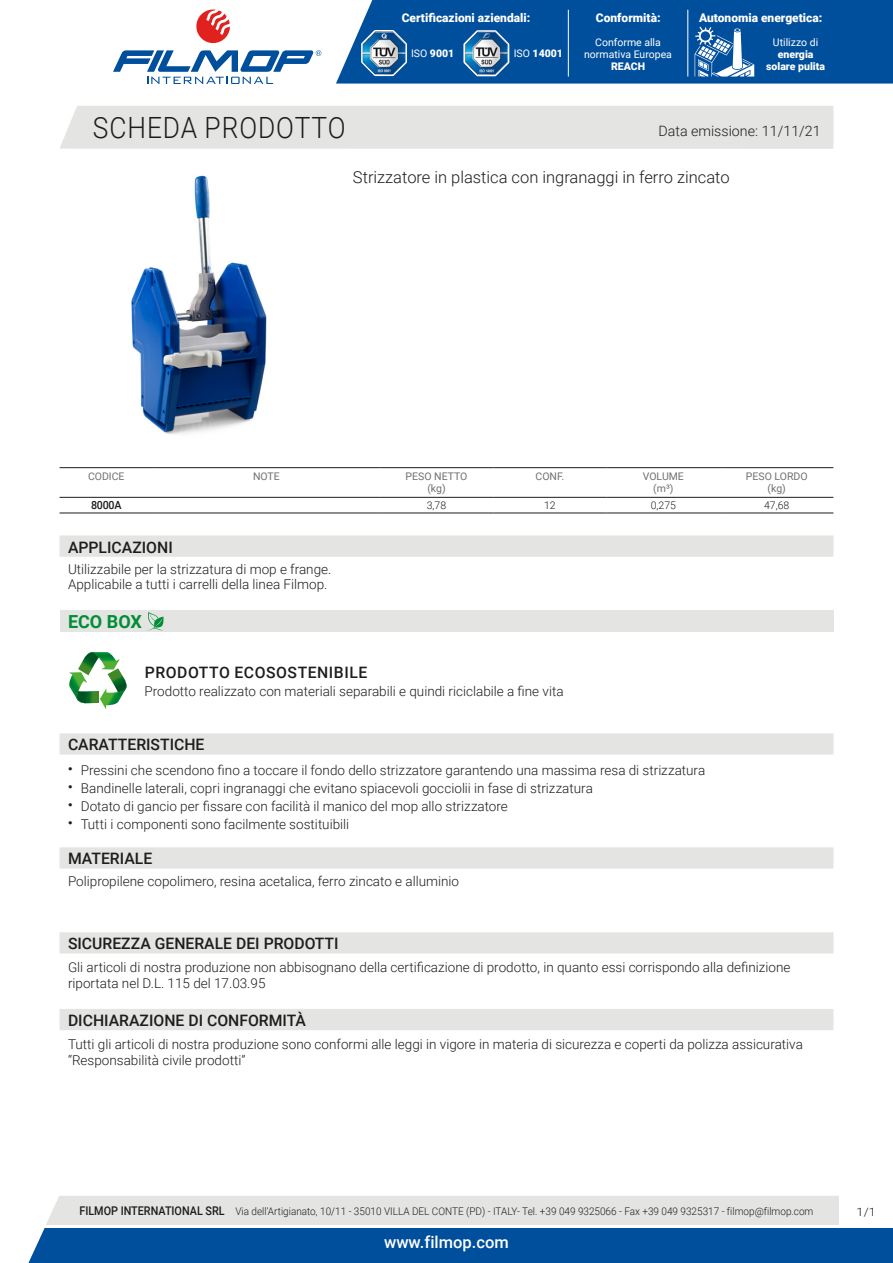
<style>
.page{position:relative;width:893px;height:1263px;background:#fff}
.page>*{position:absolute;margin:0;border:0;box-sizing:border-box;transform-origin:0 0}
.t1{font:300 29.25px "Roboto";letter-spacing:.035em;color:#1d1d1b;scale:.9 1}
.t2{font:700 18px "Roboto";color:#008e36}
.t3{font:300 16.5px "Roboto";color:#1d1d1b}
.t4{font:500 16.5px "Roboto";color:#fff}
.t5{font:500 15.75px "Roboto";color:#1d1d1b}
.t6{font:500 15.75px "Roboto";letter-spacing:.035em;color:#1d1d1b}
.t7{font:300 14.25px "Roboto";color:#1d1d1b}
.t8{font:300 13.5px/16.2px "Roboto";color:#1d1d1b}
.t9{font:900 12px "Roboto";color:#fff}
.t10{font:300 11.55px "Roboto";color:#1d1d1b;scale:1.11 1}
.t11{font:500 11.25px "Roboto";letter-spacing:-.025em;color:#1d1d1b;scale:.95 1}
.t12{font:300 10.5px "Roboto";color:#1d1d1b;scale:.95 1}
.t13{font:10.5px/12px "Roboto";color:#70706f;text-align:center}
.t14{font:900 10.5px/12px "Roboto";color:#fff;text-align:center}
.t15{font:10.5px/12px "Roboto";color:#fff;text-align:center}
.t16{font:300 10.5px "Roboto";color:#1d1d1b}
.s1{font-weight:400}
.s2{font-weight:500;font-size:12px}
</style>
<div class="page">
<svg style="left:28px;top:1196px;width:865px;height:67px;background:#6893bd"></svg>
<div style="left:60px;top:106px;width:773px;height:43px;background:#e4e4e3"></div>
<svg style="left:196px;top:10px;width:34px;height:34px"></svg>
<svg style="left:113px;top:50px;width:208px;height:34px"></svg>
<div style="left:336px;top:0;width:557px;height:84px;background:#004f9c"></div>
<svg style="left:462px;top:28px;width:49px;height:50px"></svg>
<img style="left:465px;top:32px;width:43px;height:43px">
<svg style="left:360px;top:28px;width:48px;height:49px"></svg>
<img style="left:362px;top:31px;width:44px;height:44px">
<hr style="left:568px;top:10px;width:1px;height:67px;background:#fff">
<hr style="left:688px;top:10px;width:1px;height:67px;background:#fff">
<svg style="left:695px;top:27px;width:59px;height:50px"></svg>
<img style="left:131px;top:175px;width:136px;height:259px">
<hr style="left:60px;top:467px;width:93px;height:1px;background:#1d1d1b">
<hr style="left:60px;top:497px;width:93px;height:1px;background:#1d1d1b">
<hr style="left:153px;top:467px;width:227px;height:1px;background:#1d1d1b">
<hr style="left:153px;top:497px;width:227px;height:1px;background:#1d1d1b">
<hr style="left:380px;top:467px;width:113px;height:1px;background:#1d1d1b">
<hr style="left:380px;top:497px;width:113px;height:1px;background:#1d1d1b">
<hr style="left:493px;top:467px;width:114px;height:1px;background:#1d1d1b">
<hr style="left:493px;top:497px;width:114px;height:1px;background:#1d1d1b">
<hr style="left:607px;top:467px;width:113px;height:1px;background:#1d1d1b">
<hr style="left:607px;top:497px;width:113px;height:1px;background:#1d1d1b">
<hr style="left:720px;top:467px;width:113px;height:1px;background:#1d1d1b">
<hr style="left:720px;top:497px;width:113px;height:1px;background:#1d1d1b">
<hr style="left:60px;top:513px;width:93px;height:1px;background:#1d1d1b">
<hr style="left:153px;top:513px;width:227px;height:1px;background:#1d1d1b">
<hr style="left:380px;top:513px;width:113px;height:1px;background:#1d1d1b">
<hr style="left:493px;top:513px;width:114px;height:1px;background:#1d1d1b">
<hr style="left:607px;top:513px;width:113px;height:1px;background:#1d1d1b">
<hr style="left:720px;top:513px;width:113px;height:1px;background:#1d1d1b">
<div style="left:60px;top:535px;width:773px;height:22px;background:#e4e4e3"></div>
<div style="left:60px;top:610px;width:773px;height:22px;background:#e4e4e3"></div>
<svg style="left:147px;top:612px;width:17px;height:19px"></svg>
<svg style="left:69px;top:652px;width:58px;height:57px"></svg>
<div style="left:60px;top:733px;width:773px;height:21px;background:#e4e4e3"></div>
<div style="left:60px;top:847px;width:773px;height:22px;background:#e4e4e3"></div>
<div style="left:60px;top:932px;width:773px;height:21px;background:#e4e4e3"></div>
<div style="left:60px;top:1009px;width:773px;height:21px;background:#e4e4e3"></div>
<hr style="left:45px;top:1225px;width:848px;height:2px;background:#fff">
<div style="left:839px;top:1196px;width:54px;height:31px;background:#fff"></div>
<p class="t9" style="left:402px;top:9px;width:130px">Certificazioni aziendali:</p>
<p class="t14" style="left:411px;top:47px;width:45px"><span class="s1">ISO</span> 9001</p>
<p class="t14" style="left:514px;top:47px;width:51px"><span class="s1">ISO</span> 14001</p>
<p class="t9" style="left:596px;top:9px;width:66px">Conformità:</p>
<p class="t9" style="left:699px;top:9px;width:125px">Autonomia energetica:</p>
<p class="t15" style="left:584px;top:35px;width:89px">Conforme alla normativa Europea</p>
<p class="t14" style="left:611px;top:59px;width:36px">REACH</p>
<p class="t15" style="left:773px;top:35px;width:47px">Utilizzo di</p>
<p class="t14" style="left:766px;top:47px;width:60px">energia solare pulita</p>
<h1 class="t1" style="left:93px;top:107px;width:282px">SCHEDA PRODOTTO</h1>
<p class="t7" style="left:658px;top:121px;width:164px">Data emissione: 11/11/21</p>
<p class="t3" style="left:353px;top:165px;width:378px">Strizzatore in plastica con ingranaggi in ferro zincato</p>
<p class="t13" style="left:88px;top:470px;width:38px">CODICE</p>
<p class="t13" style="left:253px;top:470px;width:28px">NOTE</p>
<p class="t13" style="left:406px;top:470px;width:63px">PESO NETTO (kg)</p>
<p class="t13" style="left:535px;top:470px;width:30px">CONF.</p>
<p class="t13" style="left:643px;top:470px;width:43px">VOLUME (m³)</p>
<p class="t13" style="left:746px;top:470px;width:63px">PESO LORDO (kg)</p>
<p class="t11" style="left:91px;top:497px;width:33px">8000A</p>
<p class="t16" style="left:427px;top:498px;width:21px">3,78</p>
<p class="t16" style="left:544px;top:498px;width:13px">12</p>
<p class="t16" style="left:651px;top:498px;width:27px">0,275</p>
<p class="t16" style="left:764px;top:498px;width:27px">47,68</p>
<p class="t5" style="left:68px;top:536px;width:106px">APPLICAZIONI</p>
<p class="t8" style="left:68px;top:561px;width:265px;line-height:15px">Utilizzabile per la strizzatura di mop e frange.<br>Applicabile a tutti i carrelli della linea Filmop.</p>
<h2 class="t2" style="left:68px;top:609px;width:75px">ECO BOX</h2>
<p class="t6" style="left:145px;top:661px;width:224px">PRODOTTO ECOSOSTENIBILE</p>
<p class="t8" style="left:145px;top:682px;width:421px">Prodotto realizzato con materiali separabili e quindi riciclabile a fine vita</p>
<p class="t5" style="left:68px;top:734px;width:138px">CARATTERISTICHE</p>
<p class="t8" style="left:68px;top:761px;width:639px"><sup>•</sup> Pressini che scendono fino a toccare il fondo dello strizzatore garantendo una massima resa di strizzatura</p>
<p class="t8" style="left:68px;top:779px;width:526px"><sup>•</sup> Bandinelle laterali, copri ingranaggi che evitano spiacevoli gocciolii in fase di strizzatura</p>
<p class="t8" style="left:68px;top:797px;width:441px"><sup>•</sup> Dotato di gancio per fissare con facilità il manico del mop allo strizzatore</p>
<p class="t8" style="left:68px;top:815px;width:283px"><sup>•</sup> Tutti i componenti sono facilmente sostituibili</p>
<p class="t5" style="left:68px;top:848px;width:86px">MATERIALE</p>
<p class="t8" style="left:68px;top:872px;width:393px">Polipropilene copolimero, resina acetalica, ferro zincato e alluminio</p>
<p class="t5" style="left:68px;top:933px;width:272px">SICUREZZA GENERALE DEI PRODOTTI</p>
<p class="t8" style="left:68px;top:958px;width:724px">Gli articoli di nostra produzione non abbisognano della certificazione di prodotto, in quanto essi corrispondo alla definizione riportata nel D.L. 115 del 17.03.95</p>
<p class="t5" style="left:68px;top:1009px;width:239px">DICHIARAZIONE DI CONFORMITÀ</p>
<p class="t8" style="left:68px;top:1035px;width:736px">Tutti gli articoli di nostra produzione sono conformi alle leggi in vigore in materia di sicurezza e coperti da polizza assicurativa “Responsabilità civile prodotti”</p>
<p class="t12" style="left:79px;top:1204px;width:774px"><span class="s2">FILMOP INTERNATIONAL SRL</span> Via dell’Artigianato, 10/11 - 35010 VILLA DEL CONTE (PD) - ITALY- Tel. +39 049 9325066 - Fax +39 049 9325317 - filmop@filmop.com</p>
<p class="t4" style="left:384px;top:1230px;width:126px">www.filmop.com</p>
<p class="t10" style="left:857px;top:1204px;width:19px">1/1</p>
</div>
